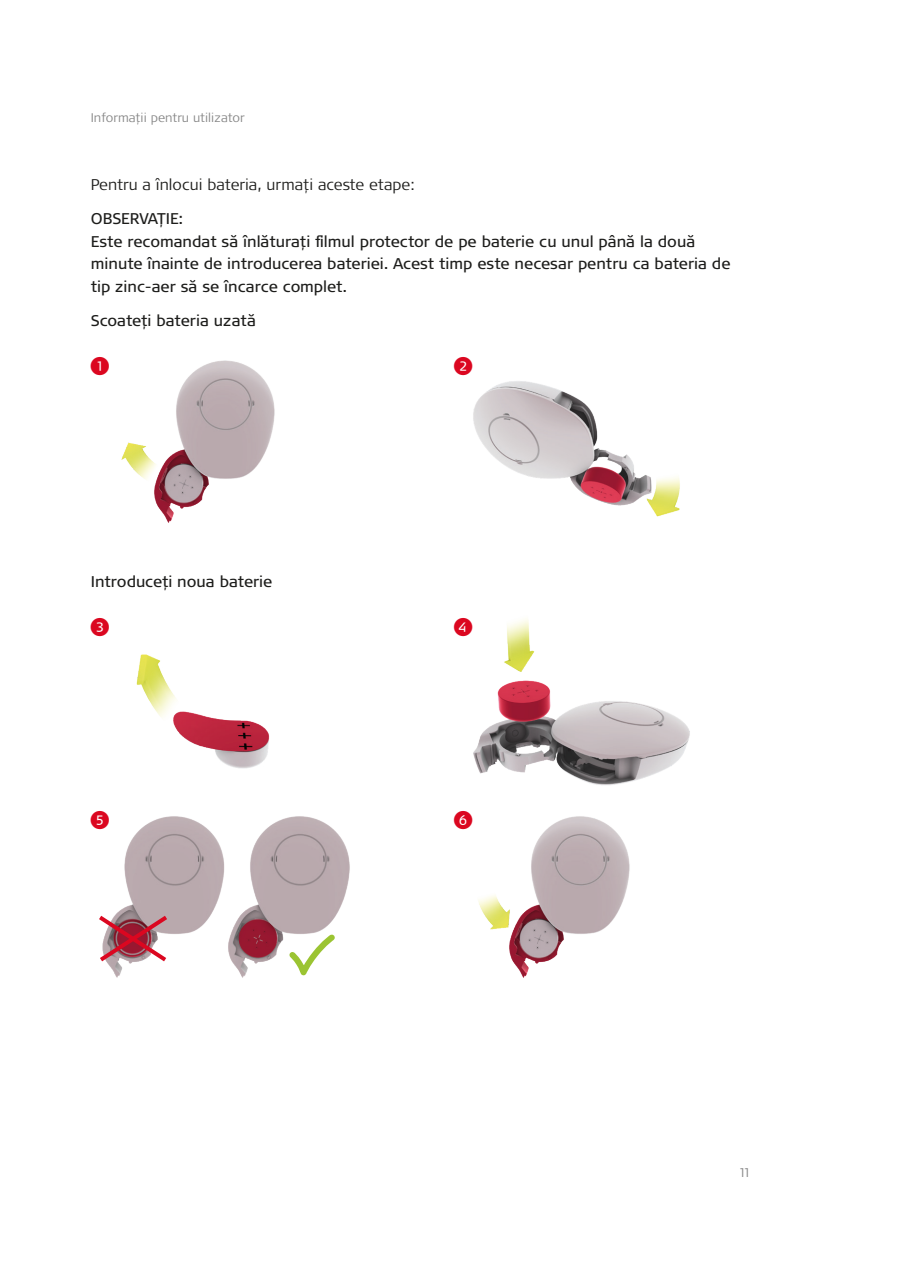
<style>
.page{position:relative;width:908px;height:1276px;background:#fff}
.page>*{position:absolute;margin:0;border:0;box-sizing:border-box;transform-origin:0 0}
.t1{font:15.6px/22.6px "Signa Pro";color:#1d1d1b}
.t2{font:300 15.6px "Signa Pro";color:#1d1d1b}
.t3{font:300 12.4px "Signa Pro";color:#878787}
</style>
<div class="page">
<img style="left:121px;top:360px;width:154px;height:163px">
<img style="left:473px;top:381px;width:207px;height:136px">
<img style="left:473px;top:619px;width:217px;height:166px">
<img style="left:136px;top:654px;width:134px;height:115px">
<img style="left:108px;top:816px;width:242px;height:162px">
<img style="left:478px;top:816px;width:152px;height:162px">
<svg style="left:99px;top:913px;width:71px;height:51px"></svg>
<svg style="left:286px;top:931px;width:51px;height:47px"></svg>
<svg style="left:108px;top:816px;width:1px;height:13px"></svg>
<p class="t3" style="left:91px;top:109px;width:155px">Informații pentru utilizator</p>
<p class="t2" style="left:91px;top:174px;width:325px">Pentru a înlocui bateria, urmați aceste etape:</p>
<p class="t1" style="left:91px;top:206px;width:641px">OBSERVAȚIE:<br>Este recomandat să înlăturați filmul protector de pe baterie cu unul până la două minute înainte de introducerea bateriei. Acest timp este necesar pentru ca bateria de tip zinc-aer să se încarce complet.</p>
<p class="t1" style="left:91px;top:309px;width:167px">Scoateți bateria uzată</p>
<p class="t1" style="left:91px;top:569px;width:183px">Introduceți noua baterie</p>
<p class="t3" style="left:739px;top:1163px;width:11px">11</p>
</div>
